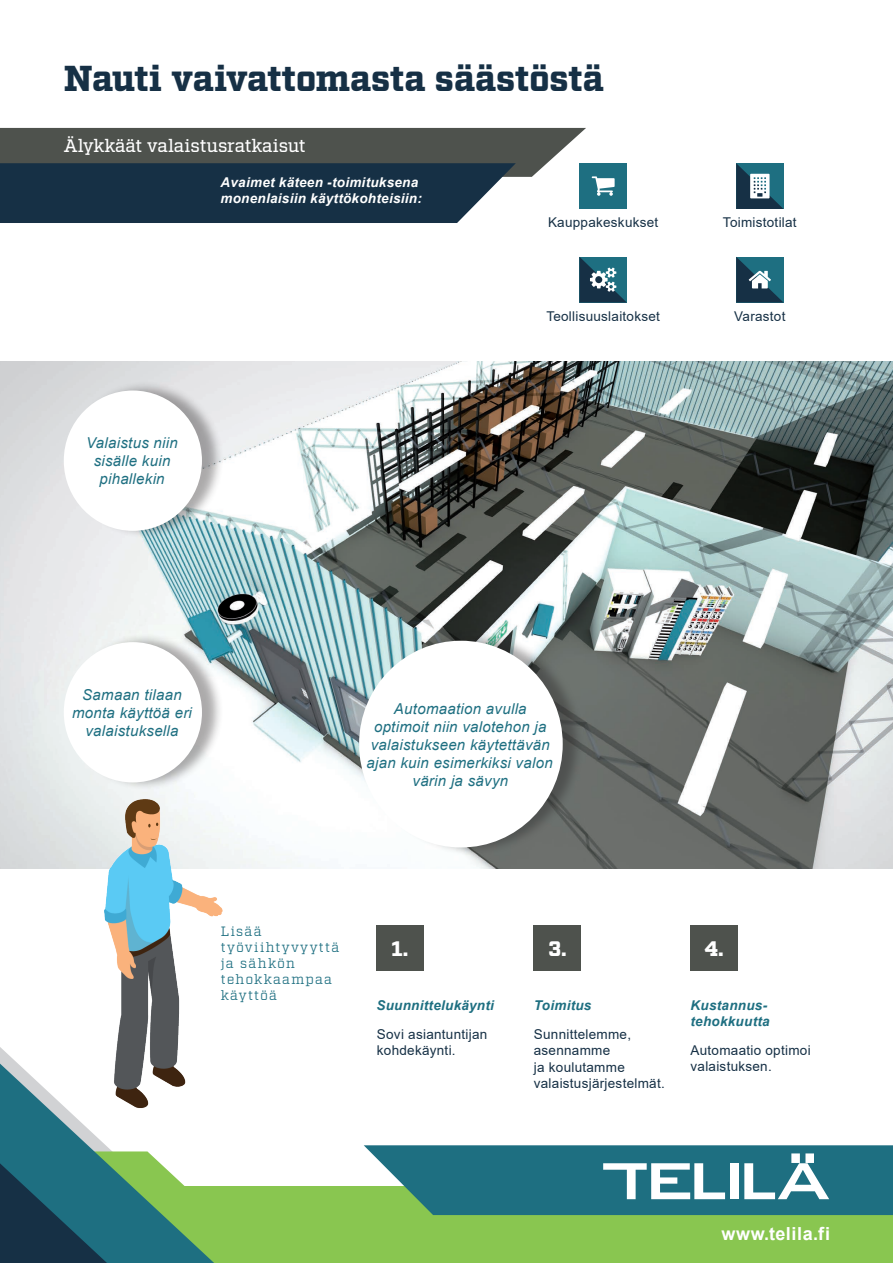
<style>
.page{position:relative;width:893px;height:1263px;background:#fff}
.page>*{position:absolute;margin:0;border:0;box-sizing:border-box;transform-origin:0 0}
.t1{font:900 36px "Factoria";letter-spacing:-.01em;color:#163045}
.t2{font:900 21px "Factoria";color:#fff}
.t3{font:500 18px "Factoria";letter-spacing:-.01em;color:#fff}
.t4{font:700 18px "Arial";letter-spacing:.04em;color:#fff}
.t5{font:italic 15px/18px "Arial";letter-spacing:.02em;color:#1e6f81;text-align:center}
.t6{font:13.5px/16.2px "Arial";letter-spacing:.02em;color:#163045}
.t7{font:italic 700 13.5px/16.2px "Arial";letter-spacing:.02em;color:#fff}
.t8{font:13.5px/16.2px "Factoria";letter-spacing:.09em;color:#1e6f81}
.t9{font:italic 700 13.5px/16.2px "Arial";letter-spacing:.02em;color:#1e6f81}
</style>
<div class="page">
<div style="left:0;top:1186px;width:893px;height:77px;background:#89c650"></div>
<svg style="left:0;top:1052px;width:112px;height:99px"></svg>
<svg style="left:0;top:1151px;width:214px;height:112px"></svg>
<svg style="left:364px;top:1145px;width:529px;height:70px;background:#3d848e"></svg>
<svg style="left:736px;top:257px;width:47px;height:45px;background:#326273"></svg>
<svg style="left:579px;top:257px;width:48px;height:45px;background:#376677"></svg>
<svg style="left:0;top:128px;width:627px;height:95px;background:#495963"></svg>
<svg style="left:736px;top:163px;width:47px;height:46px;background:#447080"></svg>
<img style="left:0;top:361px;width:893px;height:508px">
<svg style="left:278px;top:487px;width:27px;height:34px"></svg>
<div style="left:376px;top:925px;width:48px;height:46px;background:#4e524d"></div>
<div style="left:534px;top:925px;width:47px;height:46px;background:#4e524d"></div>
<div style="left:690px;top:925px;width:48px;height:46px;background:#4e524d"></div>
<div style="left:67px;top:381px;width:157px;height:158px;background:#231f20;opacity:.38"></div>
<div style="left:64px;top:390px;width:138px;height:141px;background:#fff;border-radius:50%"></div>
<div style="left:67px;top:632px;width:157px;height:158px;background:#231f20;opacity:.38"></div>
<div style="left:64px;top:642px;width:138px;height:140px;background:#fff;border-radius:50%"></div>
<div style="left:363px;top:631px;width:222px;height:224px;background:#231f20;opacity:.38"></div>
<div style="left:359px;top:641px;width:204px;height:206px;background:#fff;border-radius:50%"></div>
<img style="left:74px;top:780px;width:161px;height:343px">
<svg style="left:148px;top:823px;width:10px;height:4px"></svg>
<svg style="left:150px;top:838px;width:7px;height:2px"></svg>
<h1 class="t1" style="left:64px;top:57px;width:542px">Nauti vaivattomasta säästöstä</h1>
<p class="t3" style="left:64px;top:135px;width:244px">Älykkäät valaistusratkaisut</p>
<p class="t7" style="left:220px;top:174px;width:203px">Avaimet käteen -toimituksena monenlaisiin käyttökohteisiin:</p>
<p class="t5" style="left:86px;top:434px;width:93px">Valaistus niin sisälle kuin pihallekin</p>
<p class="t6" style="left:548px;top:214px;width:112px">Kauppakeskukset</p>
<p class="t6" style="left:723px;top:214px;width:75px">Toimistotilat</p>
<p class="t6" style="left:546px;top:308px;width:115px">Teollisuuslaitokset</p>
<p class="t6" style="left:734px;top:308px;width:53px">Varastot</p>
<p class="t5" style="left:72px;top:686px;width:121px">Samaan tilaan monta käyttöä eri valaistuksella</p>
<p class="t5" style="left:366px;top:699px;width:188px">Automaation avulla optimoit niin valotehon ja valaistukseen käytettävän ajan kuin esimerkiksi valon värin ja sävyn</p>
<p class="t8" style="left:221px;top:923px;width:120px">Lisää työviihtyvyyttä ja sähkön tehokkaampaa käyttöä</p>
<h2 class="t2" style="left:392px;top:936px;width:18px">1.</h2>
<h2 class="t2" style="left:548px;top:936px;width:20px">3.</h2>
<h2 class="t2" style="left:705px;top:936px;width:21px">4.</h2>
<p class="t9" style="left:376px;top:998px;width:119px">Suunnittelukäynti</p>
<p class="t9" style="left:534px;top:998px;width:59px">Toimitus</p>
<p class="t9" style="left:690px;top:998px;width:81px">Kustannus&shy;tehokkuutta</p>
<p class="t6" style="left:377px;top:1026px;width:112px">Sovi asiantuntijan kohdekäynti.</p>
<p class="t6" style="left:534px;top:1026px;width:132px">Sunnittelemme, asennamme<br>ja koulutamme valaistusjärjestelmät.</p>
<p class="t6" style="left:690px;top:1042px;width:122px">Automaatio optimoi valaistuksen.</p>
<p class="t4" style="left:721px;top:1221px;width:110px">www.telila.fi</p>
</div>
